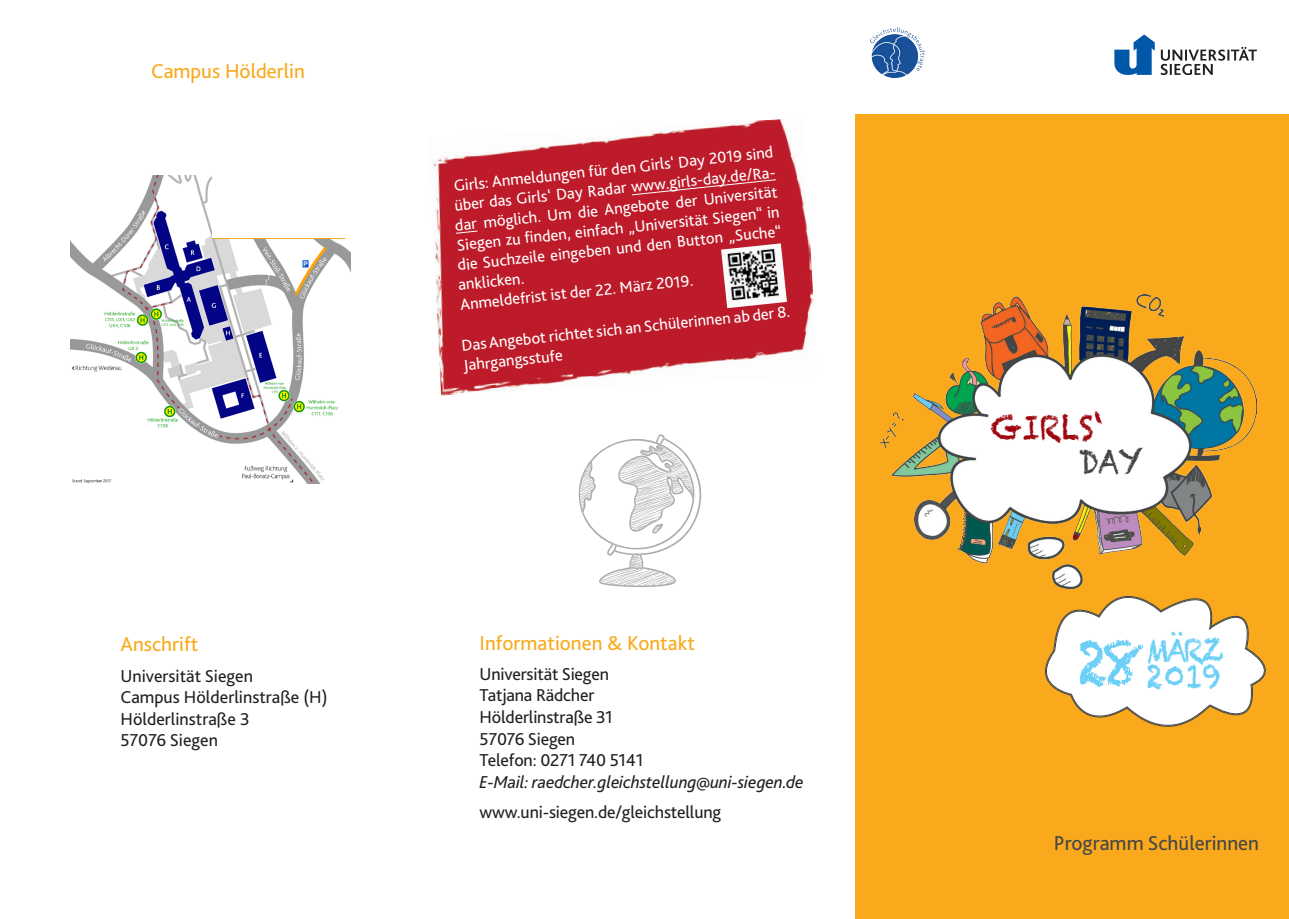
<style>
.page{position:relative;width:1289px;height:919px;background:#fff}
.page>*{position:absolute;margin:0;border:0;box-sizing:border-box;transform-origin:0 0}
.t1{font:62.7px "Chalkduster";color:#6ccff6;scale:.86 1}
.t2{font:33.6px "Chalkduster";color:#6ccff6;scale:.87 1}
.t3{font:33px "Chalkduster";color:#9d070d;scale:.86 1}
.t4{font:33px "Chalkduster";color:#434648;scale:.86 1}
.t5{font:31.35px "Chalkduster";color:#6ccff6;scale:.86 1}
.t6{font:21px "Bliss 2";color:#f9a91b}
.t7{font:21px "Bliss 2";color:#434648}
.t8{font:18px "Bliss 2";letter-spacing:-.01em;color:#231f20}
.t9{font:italic 18px "Bliss 2";letter-spacing:-.01em;color:#231f20}
.t10{font:16.5px/19.8px "Bliss 2";color:#fff}
</style>
<div class="page">
<img style="left:70px;top:175px;width:280px;height:309px">
<div style="left:212px;top:90px;width:173px;height:148px;background:#fff"></div>
<div style="left:855px;top:115px;width:433px;height:803px;background:#f9a91b"></div>
<img style="left:880px;top:295px;width:376px;height:280px">
<svg style="left:1045px;top:575px;width:221px;height:152px"></svg>
<img style="left:871px;top:27px;width:53px;height:51px">
<img style="left:433px;top:119px;width:381px;height:276px">
<svg style="left:631px;top:179px;width:146px;height:17px;background:#c02836"></svg>
<svg style="left:455px;top:230px;width:23px;height:4px"></svg>
<img style="left:721px;top:243px;width:66px;height:65px">
<svg style="left:578px;top:434px;width:124px;height:153px"></svg>
<svg style="left:1160px;top:47px;width:96px;height:28px"></svg>
<svg style="left:1114px;top:35px;width:40px;height:40px"></svg>
<p class="t6" style="left:151px;top:58px;width:155px">Campus Hölderlin</p>
<p class="t6" style="left:120px;top:631px;width:79px">Anschrift</p>
<p class="t8" style="left:120px;top:664px;width:134px">Universität Siegen</p>
<p class="t8" style="left:120px;top:686px;width:209px">Campus Hölderlinstraße (H)</p>
<p class="t8" style="left:120px;top:707px;width:131px">Hölderlinstraße 3</p>
<p class="t8" style="left:120px;top:729px;width:99px">57076 Siegen</p>
<p class="t10" style="left:447px;top:176px;width:331px;text-indent:6px;rotate:-6deg">Girls: Anmeldungen für den Girls‘ Day 2019 sind über das Girls‘ Day Radar www.girls-day.de/Ra&shy;dar möglich. Um die Angebote der Universität Siegen zu fi nden, einfach „Universität Siegen“ in die Suchzeile eingeben und den Button „Suche“ anklicken.</p>
<p class="t10" style="left:459px;top:294px;width:236px;rotate:-6deg">Anmeldefrist ist der 22. März 2019.</p>
<p class="t10" style="left:460px;top:335px;width:332px;rotate:-6deg">Das Angebot richtet sich an Schülerinnen ab der 8.<br>Jahrgangsstufe</p>
<p class="t6" style="left:479px;top:629px;width:217px">Informationen &amp; Kontakt</p>
<p class="t8" style="left:479px;top:662px;width:131px">Universität Siegen</p>
<p class="t8" style="left:479px;top:684px;width:116px">Tatjana Rädcher</p>
<p class="t8" style="left:479px;top:705px;width:135px">Hölderlinstraße 31</p>
<p class="t8" style="left:479px;top:727px;width:97px">57076 Siegen</p>
<p class="t8" style="left:479px;top:749px;width:165px">Telefon: 0271 740 5141</p>
<p class="t9" style="left:479px;top:770px;width:325px">E-Mail: raedcher.gleichstellung@uni-siegen.de</p>
<p class="t8" style="left:479px;top:800px;width:243px">www.uni-siegen.de/gleichstellung</p>
<p class="t3" style="left:990px;top:408px;width:132px">GIRLS‘</p>
<p class="t4" style="left:1079px;top:442px;width:76px">DAY</p>
<p class="t5" style="left:1146px;top:631px;width:91px">MÄRZ</p>
<p class="t1" style="left:1077px;top:625px;width:79px">28</p>
<p class="t2" style="left:1146px;top:656px;width:87px">2019</p>
<p class="t7" style="left:1053px;top:830px;width:206px">Programm Schülerinnen</p>
</div>
